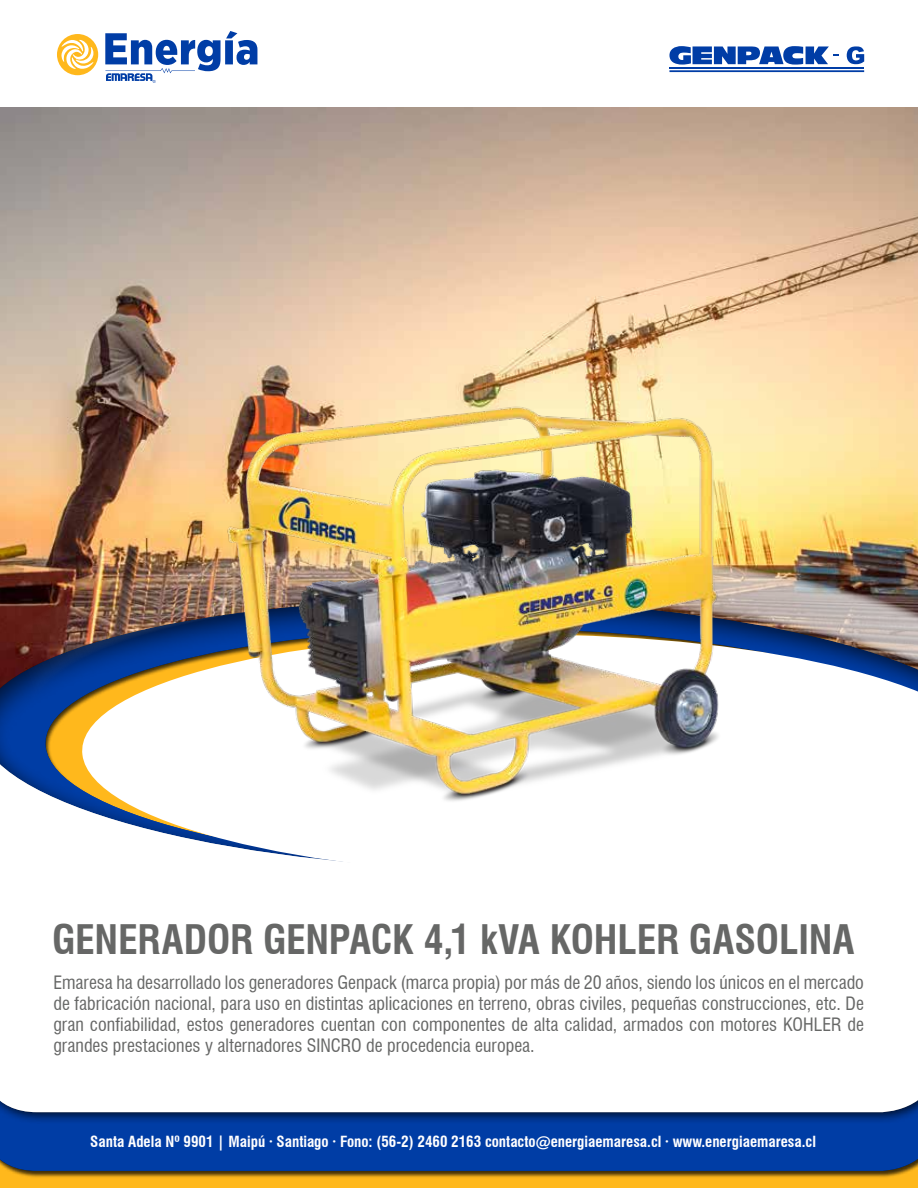
<style>
.page{position:relative;width:918px;height:1188px;background:#fff}
.page>*{position:absolute;margin:0;border:0;box-sizing:border-box;transform-origin:0 0}
.t1{font:700 condensed 39.75px "Swiss 721 BT";letter-spacing:-.005em;color:#666766}
.t2{font:condensed 18px/21px "Swiss 721 BT";color:#666766;text-align:justify}
.t3{font:700 condensed 15px "Swiss 721 BT";color:#fff}
</style>
<div class="page">
<div style="left:0;top:1060px;width:918px;height:128px;background:#000;opacity:.75"></div>
<div style="left:0;top:1119px;width:918px;height:69px;background:#000;opacity:.75"></div>
<img style="left:0;top:108px;width:918px;height:424px">
<svg style="left:24px;top:728px;width:34px;height:71px;background:#406193"></svg>
<svg style="left:58px;top:728px;width:285px;height:134px"></svg>
<img style="left:0;top:532px;width:918px;height:196px">
<svg style="left:57px;top:34px;width:41px;height:41px"></svg>
<svg style="left:105px;top:31px;width:152px;height:52px"></svg>
<img style="left:168px;top:384px;width:634px;height:465px">
<svg style="left:669px;top:46px;width:195px;height:26px"></svg>
<h1 class="t1" style="left:52px;top:916px;width:804px">GENERADOR GENPACK 4,1 kVA KOHLER GASOLINA</h1>
<p class="t2" style="left:53px;top:972px;width:812px">Emaresa ha desarrollado los generadores Genpack (marca propia) por más de 20 años, siendo los únicos en el mercado de fabricación nacional, para uso en distintas aplicaciones en terreno, obras civiles, pequeñas construcciones, etc. De gran confiabilidad, estos generadores cuentan con componentes de alta calidad, armados con motores KOHLER de grandes prestaciones y alternadores SINCRO de procedencia europea.</p>
<p class="t3" style="left:90px;top:1132px;width:727px">Santa Adela Nº 9901 | Maipú · Santiago · Fono: (56-2) 2460 2163 contacto@energiaemaresa.cl · www.energiaemaresa.cl</p>
</div>
